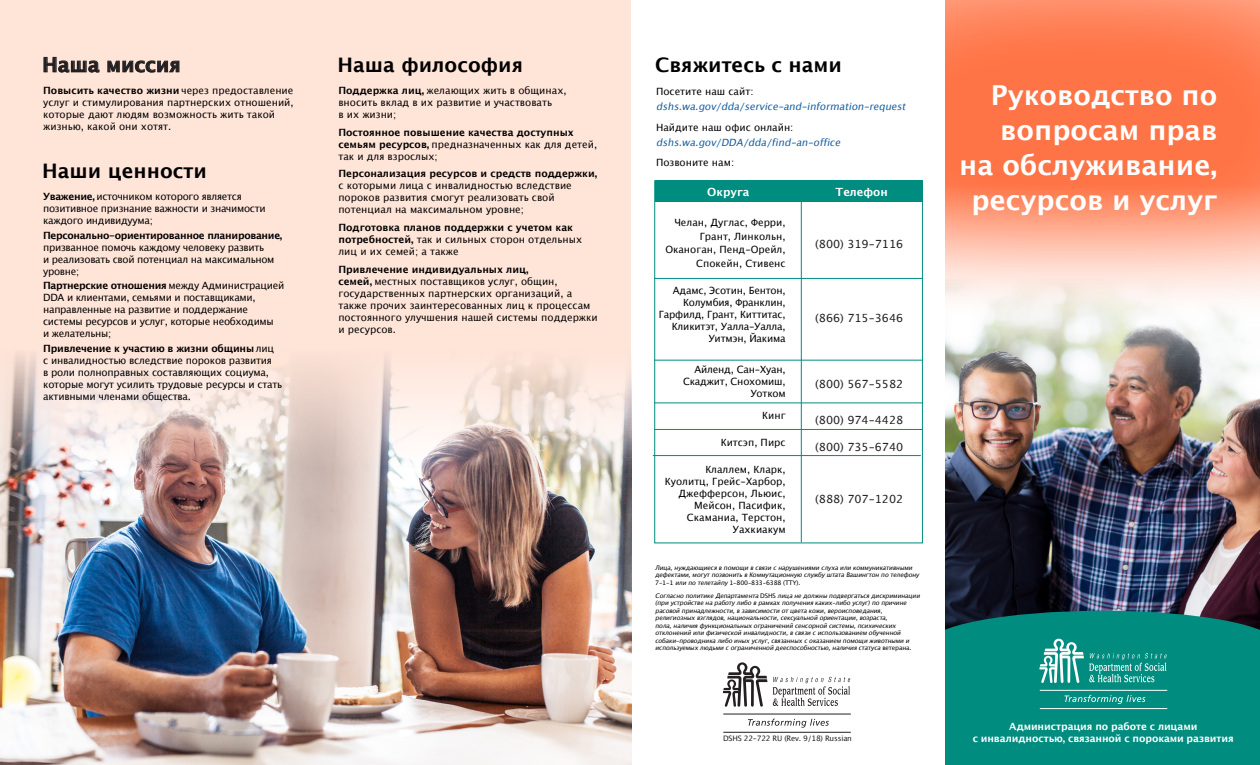
<style>
.page{position:relative;width:1260px;height:765px;background:#fff}
.page>*{position:absolute;margin:0;border:0;box-sizing:border-box;transform-origin:0 0}
.t1{font:700 27.5px/35px "Lucida Grande";color:#fff;text-align:right}
.Body_text{font:700 20px "Lucida Grande";color:#000}
.Body_text-2{font:700 20px "Lucida Grande";color:#231f20}
.Body_text-3{font:11.25px "Lucida Grande";color:#231f20}
.Body_text-4{font:700 11.25px "Lucida Grande";color:#fff}
.Body_text-5{font:10px/12px "Lucida Grande";color:#000}
.Body_text-6{font:10px/12px "Lucida Grande";letter-spacing:-.03em;color:#000}
.Body_text-7{font:10px/12px "Lucida Grande";letter-spacing:-.02em;color:#000;text-align:right}
.Body_text-8{font:700 10px/12px "Lucida Grande";color:#000}
.Body_text-9{font:italic 10px/15px "Lucida Grande";color:#175d9e}
.t2{font:700 10px/12px "Lucida Grande";letter-spacing:-.01em;color:#fff;text-align:center}
.Body_text-10{font:7.5px "Lucida Grande";letter-spacing:-.025em;color:#231f20}
.Body_text-11{font:italic 6.25px/7.5px "Lucida Grande";color:#000}
.s1{font-weight:700}
.s2{font-weight:400}
.s3{font-style:normal;color:#000}
.s4{font-style:normal}
</style>
<div class="page">
<img style="left:946px;top:322px;width:314px;height:289px">
<div style="left:0;top:0;width:630px;height:765px;background:#ffe4d8"></div>
<svg style="left:946px;top:0;width:314px;height:322px;background:#fe9978"></svg>
<div style="left:946px;top:638px;width:314px;height:127px;background:#008c7f"></div>
<svg style="left:946px;top:611px;width:314px;height:72px"></svg>
<hr style="left:1040px;top:690px;width:127px;height:1px;background:#fff">
<hr style="left:1040px;top:708px;width:127px;height:1px;background:#fff">
<svg style="left:1064px;top:695px;width:81px;height:9px"></svg>
<svg style="left:43px;top:57px;width:57px;height:16px"></svg>
<svg style="left:107px;top:60px;width:73px;height:13px"></svg>
<svg style="left:723px;top:662px;width:127px;height:45px"></svg>
<hr style="left:723px;top:714px;width:128px;height:1px;background:#231f20">
<hr style="left:723px;top:732px;width:128px;height:1px;background:#231f20">
<svg style="left:748px;top:719px;width:81px;height:9px"></svg>
<img style="left:0;top:350px;width:631px;height:415px">
<hr style="left:654px;top:360px;width:268px;height:1px;background:#008c7f">
<hr style="left:654px;top:403px;width:268px;height:1px;background:#008c7f">
<hr style="left:801px;top:190px;width:1px;height:352px;background:#008c7f">
<div style="left:655px;top:181px;width:267px;height:21px;background:#008c7f"></div>
<hr style="left:654px;top:278px;width:268px;height:1px;background:#008c7f">
<hr style="left:654px;top:429px;width:268px;height:1px;background:#008c7f">
<hr style="left:653px;top:455px;width:268px;height:1px;background:#008c7f">
<p class="Body_text-2" style="left:42px;top:51px;width:140px">Наша миссия</p>
<p class="Body_text-5" style="left:43px;top:85px;width:252px"><span class="s1">Повысить качество жизни</span> через предоставление услуг и стимулирования партнерских отношений, которые дают людям возможность жить такой жизнью, какой они хотят.</p>
<p class="Body_text" style="left:42px;top:157px;width:166px">Наши ценности</p>
<p class="Body_text-6" style="left:43px;top:191px;width:224px"><span class="s1">Уважение,</span> источником которого является позитивное признание важности и значимости каждого индивидуума;</p>
<p class="Body_text-6" style="left:43px;top:230px;width:241px"><span class="s1">Персонально-ориентированное планирование, </span>призванное помочь каждому человеку развить<br>и реализовать свой потенциал на максимальном уровне;</p>
<p class="Body_text-6" style="left:43px;top:280px;width:243px"><span class="s1">Партнерские отношения</span> между Администрацией DDA и клиентами, семьями и поставщиками, направленные на развитие и поддержание системы ресурсов и услуг, которые необходимы<br>и желательны;</p>
<p class="Body_text-7" style="left:43px;top:343px;width:241px;text-align:left"><span class="s1">Привлечение к участию в жизни общины</span> лиц<br>с инвалидностью вследствие пороков развития<br>в роли полноправных составляющих социума, которые могут усилить трудовые ресурсы и стать активными членами общества.</p>
<p class="Body_text" style="left:338px;top:51px;width:187px">Наша философия</p>
<p class="Body_text-5" style="left:338px;top:85px;width:230px"><span class="s1">Поддержка лиц,</span> желающих жить в общинах, вносить вклад в их развитие и участвовать<br>в их жизни;</p>
<p class="Body_text-8" style="left:338px;top:127px;width:260px">Постоянное повышение качества доступных семьям ресурсов, <span class="s2">предназначенных как для детей, так и для взрослых;</span></p>
<p class="Body_text-5" style="left:338px;top:168px;width:260px"><span class="s1">Персонализация ресурсов и средств поддержки, </span>с которыми лица с инвалидностью вследствие пороков развития смогут реализовать свой потенциал на максимальном уровне;</p>
<p class="Body_text-8" style="left:338px;top:222px;width:245px">Подготовка планов поддержки с учетом как потребностей, <span class="s2">так и сильных сторон отдельных лиц и их семей; а также</span></p>
<p class="Body_text-5" style="left:338px;top:263px;width:261px"><span class="s1">Привлечение индивидуальных лиц,<br>семей,</span> местных поставщиков услуг, общин, государственных партнерских организаций, а также прочих заинтересованных лиц к процессам постоянного улучшения нашей системы поддержки и ресурсов.</p>
<p class="Body_text" style="left:655px;top:51px;width:188px">Свяжитесь с нами</p>
<p class="Body_text-9" style="left:656px;top:84px;width:254px"><span class="s3">Посетите наш сайт: </span>dshs.wa.gov/dda/service-and-information-request</p>
<p class="Body_text-9" style="left:656px;top:120px;width:188px"><span class="s3">Найдите наш офис онлайн: </span>dshs.wa.gov/DDA/dda/find-an-office</p>
<p class="Body_text-5" style="left:656px;top:157px;width:80px">Позвоните нам:</p>
<p class="Body_text-4" style="left:707px;top:184px;width:44px">Округа</p>
<p class="Body_text-4" style="left:836px;top:184px;width:54px">Телефон</p>
<p class="Body_text-5" style="left:665px;top:216px;width:122px;line-height:13.8px;text-align:right">Челан, Дуглас, Ферри,<br>Грант, Линкольн,<br>Оканоган, Пенд-Орейл,<br>Спокейн, Стивенс</p>
<p class="Body_text-7" style="left:659px;top:285px;width:128px">Адамс, Эсотин, Бентон,<br>Колумбия, Франклин,<br>Гарфилд, Грант, Киттитас,<br>Кликитэт, Уалла-Уалла,<br>Уитмэн, Йакима</p>
<p class="Body_text-7" style="left:683px;top:364px;width:104px">Айленд, Сан-Хуан,<br>Скаджит, Снохомиш,<br>Уотком</p>
<p class="Body_text-5" style="left:762px;top:410px;width:25px">Кинг</p>
<p class="Body_text-5" style="left:721px;top:437px;width:66px">Китсэп, Пирс</p>
<p class="Body_text-5" style="left:665px;top:464px;width:122px;text-align:right">Клаллем, Кларк,<br>Куолитц, Грейс-Харбор,<br>Джефферсон, Льюис,<br>Мейсон, Пасифик,<br>Скаманиа, Терстон,<br>Уахкиакум</p>
<p class="Body_text-3" style="left:815px;top:237px;width:90px">(800) 319-7116</p>
<p class="Body_text-3" style="left:815px;top:311px;width:90px">(866) 715-3646</p>
<p class="Body_text-3" style="left:815px;top:376px;width:90px">(800) 567-5582</p>
<p class="Body_text-3" style="left:815px;top:412px;width:90px">(800) 974-4428</p>
<p class="Body_text-3" style="left:815px;top:439px;width:90px">(800) 735-6740</p>
<p class="Body_text-3" style="left:815px;top:491px;width:90px">(888) 707-1202</p>
<p class="Body_text-11" style="left:655px;top:564px;width:267px">Лица,нуждающиесявпомощи всвязи снарушениями слуха или коммуникативными дефектами,могутпозвонитьвКоммутационную службуштата Вашингтон по телефону<br><span class="s4">7-1-1</span> или по телетайпу <span class="s4">1-800-833-6388 (TTY).</span></p>
<p class="Body_text-11" style="left:655px;top:592px;width:268px">Согласно политике Департамента <span class="s4">D S H S</span> лица не должны подвергатьсядискриминации (при устройстве на работулибо врамках получениякаких-либо услуг)по причине расовой принадлежности,взависимости отцвета кожи,вероисповедания, религиозных взглядов,национальности,сексуальной ориентации,возраста, пола,наличияфункциональных ограничений сенсорной системы,психических отклонений или физической инвалидности,всвязи сиспользованием обученной собаки-проводника либо иных услуг,связанных соказанием помощи животными и используемых людьми сограниченной дееспособностью,наличиястатуса <span class="s4">в е те р а н а .</span></p>
<p class="Body_text-10" style="left:723px;top:733px;width:130px">DSHS 22-722 RU (Rev. 9/18) Russian</p>
<p class="t1" style="left:959px;top:79px;width:260px">Руководство по вопросам прав на обслуживание, ресурсов и услуг</p>
<p class="t2" style="left:973px;top:721px;width:263px">Администрация по работе с лицами<br>с инвалидностью, связанной с пороками развития</p>
</div>
